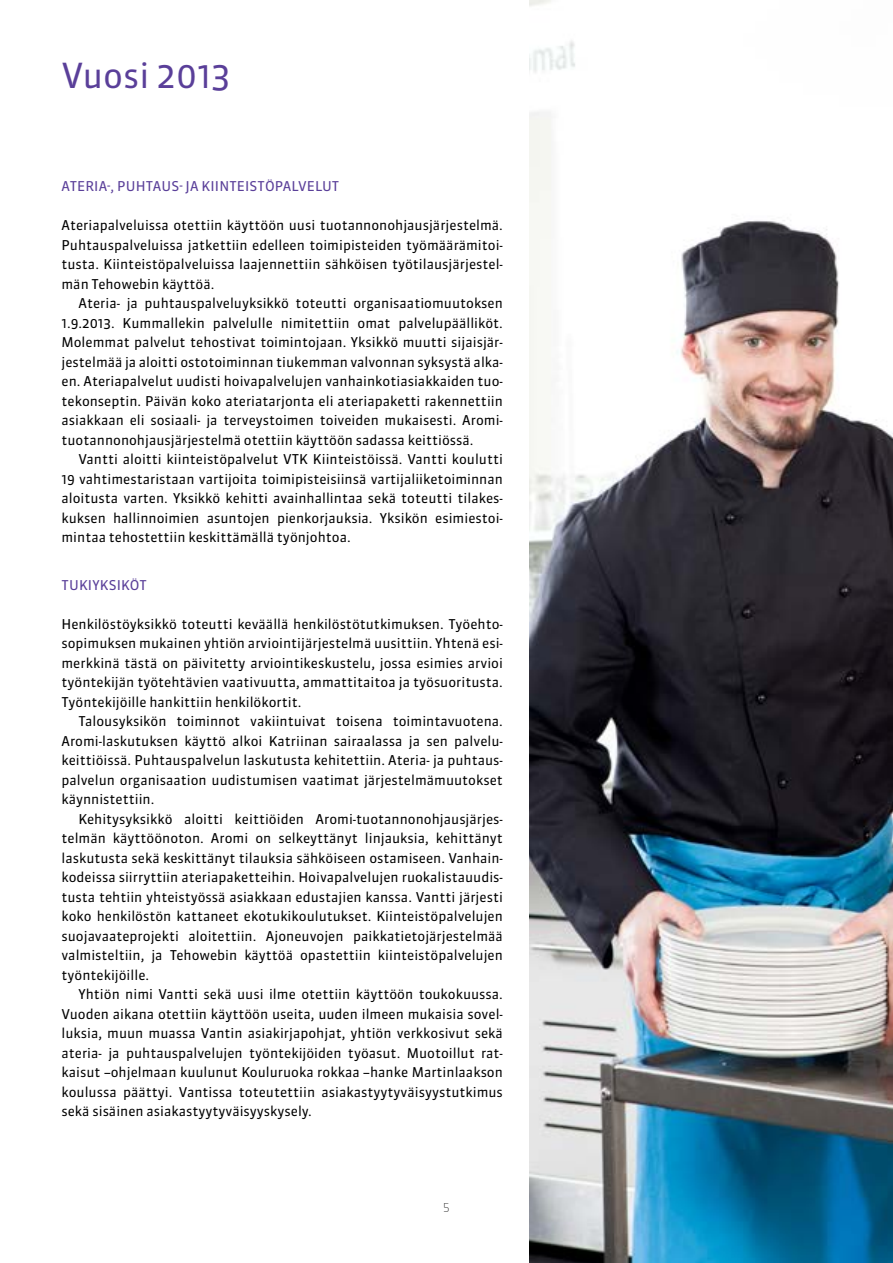
<style>
.page{position:relative;width:893px;height:1263px;background:#fff}
.page>*{position:absolute;margin:0;border:0;box-sizing:border-box;transform-origin:0 0}
.t1{font:34.5px "Sanuk OT";color:#5a3f99}
.t2{font:13.5px/19.5px "Sanuk OT";color:#000;text-align:justify}
.t3{font:13.5px "Sanuk OT";letter-spacing:.01em;color:#5a3f99}
.t4{font:100 12px "Sanuk OT";color:#000}
</style>
<div class="page">
<img style="left:529px;top:0;width:364px;height:1263px">
<h1 class="t1" style="left:62px;top:54px;width:171px">Vuosi 2013</h1>
<p class="t3" style="left:62px;top:178px;width:279px">ATERIA-, PUHTAUS- JA KIINTEISTÖPALVELUT</p>
<p class="t2" style="left:61px;top:215px;width:443px">Ateriapalveluissa otettiin käyttöön uusi tuotannonohjausjärjestelmä.<br>Puhtauspalveluissa jatkettiin edelleen toimipisteiden työmäärämitoi&shy;tusta. Kiinteistöpalveluissa laajennettiin sähköisen työtilausjärjestel&shy;män Tehowebin käyttöä.</p>
<p class="t2" style="left:61px;top:293px;width:443px;text-indent:17px">Ateria- ja puhtauspalveluyksikkö toteutti organisaatiomuutoksen 1.9.2013. Kummallekin palvelulle nimitettiin omat palvelupäälliköt.<br>Molemmat palvelut tehostivat toimintojaan. Yksikkö muutti sijaisjär&shy;jestelmää ja aloitti ostotoiminnan tiukemman valvonnan syksystä alka&shy;en. Ateriapalvelut uudisti hoivapalvelujen vanhainkotiasiakkaiden tuo&shy;tekonseptin. Päivän koko ateriatarjonta eli ateriapaketti rakennettiin asiakkaan eli sosiaali- ja terveystoimen toiveiden mukaisesti. Aromi&shy;tuotannonohjausjärjestelmä otettiin käyttöön sadassa keittiössä.</p>
<p class="t2" style="left:61px;top:449px;width:443px;text-indent:17px">Vantti aloitti kiinteistöpalvelut VTK Kiinteistöissä. Vantti koulutti 19 vahtimestaristaan vartijoita toimipisteisiinsä vartijaliiketoiminnan aloitusta varten. Yksikkö kehitti avainhallintaa sekä toteutti tilakes&shy;kuksen hallinnoimien asuntojen pienkorjauksia. Yksikön esimiestoi&shy;mintaa tehostettiin keskittämällä työnjohtoa.</p>
<p class="t3" style="left:62px;top:576px;width:87px">TUKIYKSIKÖT</p>
<p class="t2" style="left:61px;top:614px;width:443px">Henkilöstöyksikkö toteutti keväällä henkilöstötutkimuksen. Työehto&shy;sopimuksen mukainen yhtiön arviointijärjestelmä uusittiin. Yhtenä esi&shy;merkkinä tästä on päivitetty arviointikeskustelu, jossa esimies arvioi työntekijän työtehtävien vaativuutta, ammattitaitoa ja työsuoritusta.<br>Työntekijöille hankittiin henkilökortit.</p>
<p class="t2" style="left:61px;top:711px;width:443px;text-indent:17px">Talousyksikön toiminnot vakiintuivat toisena toimintavuotena.<br>Aromi-laskutuksen käyttö alkoi Katriinan sairaalassa ja sen palvelu&shy;keittiöissä. Puhtauspalvelun laskutusta kehitettiin. Ateria- ja puhtaus&shy;palvelun organisaation uudistumisen vaatimat järjestelmämuutokset käynnistettiin.</p>
<p class="t2" style="left:61px;top:809px;width:443px;text-indent:17px">Kehitysyksikkö aloitti keittiöiden Aromi-tuotannonohjausjärjes&shy;telmän käyttöönoton. Aromi on selkeyttänyt linjauksia, kehittänyt laskutusta sekä keskittänyt tilauksia sähköiseen ostamiseen. Vanhain&shy;kodeissa siirryttiin ateriapaketteihin. Hoivapalvelujen ruokalistauudis&shy;tusta tehtiin yhteistyössä asiakkaan edustajien kanssa. Vantti järjesti koko henkilöstön kattaneet ekotukikoulutukset. Kiinteistöpalvelujen suojavaateprojekti aloitettiin. Ajoneuvojen paikkatietojärjestelmää valmisteltiin, ja Tehowebin käyttöä opastettiin kiinteistöpalvelujen työntekijöille.</p>
<p class="t2" style="left:61px;top:984px;width:443px;text-indent:17px">Yhtiön nimi Vantti sekä uusi ilme otettiin käyttöön toukokuussa.<br>Vuoden aikana otettiin käyttöön useita, uuden ilmeen mukaisia sovel&shy;luksia, muun muassa Vantin asiakirjapohjat, yhtiön verkkosivut sekä ateria- ja puhtauspalvelujen työntekijöiden työasut. Muotoillut rat&shy;kaisut –ohjelmaan kuulunut Kouluruoka rokkaa –hanke Martinlaakson koulussa päättyi. Vantissa toteutettiin asiakastyytyväisyystutkimus sekä sisäinen asiakastyytyväisyyskysely.</p>
<p class="t4" style="left:443px;top:1199px;width:8px">5</p>
</div>
